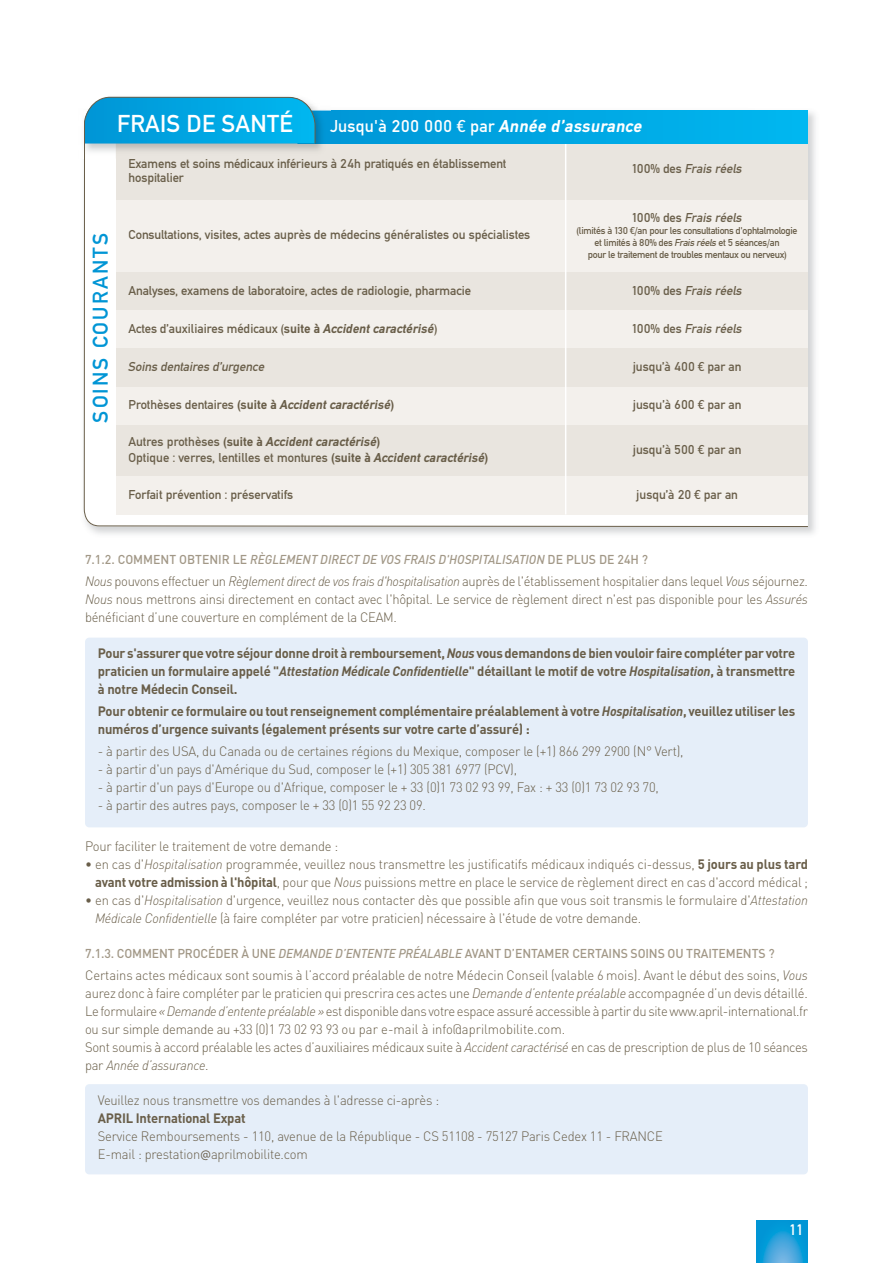
<style>
.page{position:relative;width:893px;height:1263px;background:#fff}
.page>*{position:absolute;margin:0;border:0;box-sizing:border-box;transform-origin:0 0}
.t1{font:24px "DIN Mittelschrift";letter-spacing:.01em;color:#fff}
.t2{font:21px "DIN Mittelschrift";letter-spacing:.1em;color:#0095d5}
.t3{font:18px "DIN Mittel EF";letter-spacing:.015em;color:#fff}
.t4{font:15px "DIN Mittelschrift";color:#fff}
.t5{font:300 13.5px/18px "DIN";letter-spacing:-.015em;color:#695e49;scale:.96 1}
.t6{font:13.5px/14.2px "DIN Mittel EF";color:#695e49}
.t7{font:700 13.5px/18px "DIN";letter-spacing:-.015em;color:#695e49;text-align:justify;scale:.96 1}
.t8{font:italic 13.5px "DIN Mittel EF";color:#695e49}
.t9{font:italic 700 13.5px "DIN Mittel EF";color:#695e49}
.t10{font:500 12.75px "DIN";letter-spacing:-.01em;color:#a29887;scale:.96 1}
.t11{font:italic 500 12.75px "DIN";color:#a29887;scale:.96 1}
.t12{font:10.5px/12px "DIN Mittel EF";letter-spacing:-.025em;color:#695e49;text-align:center}
.s1{font-weight:700;font-style:italic}
.s2{font-style:normal}
.s3{font-style:italic}
.s4{font-weight:700}
.s5{font-weight:400;font-style:normal}
.s6{font-family:"Signa Caps"}
</style>
<div class="page">
<div style="left:85px;top:638px;width:723px;height:189px;background:#e5eef9;border-radius:4px"></div>
<div style="left:85px;top:1084px;width:723px;height:90px;background:#e5eef9;border-radius:4px"></div>
<svg style="left:757px;top:1220px;width:51px;height:43px;background:#1d9ed9"></svg>
<svg style="left:84px;top:96px;width:725px;height:431px;background:#dae5e6"></svg>
<h1 class="t1" style="left:117px;top:114px;width:177px">FRAIS DE SANTÉ</h1>
<h3 class="t3" style="left:330px;top:120px;width:314px">Jusqu'à 200 000 € par <span class="s1">Année d’assurance</span></h3>
<h2 class="t2" style="left:93px;top:423px;width:191px;rotate:-90deg">SOINS COURANTS</h2>
<p class="t6" style="left:129px;top:158px;width:379px">Examens et soins médicaux inférieurs à 24h pratiqués en établissement hospitalier</p>
<p class="t8" style="left:632px;top:165px;width:112px"><span class="s2">100% des</span> Frais réels</p>
<p class="t6" style="left:129px;top:229px;width:403px">Consultations, visites, actes auprès de médecins généralistes ou spécialistes</p>
<p class="t8" style="left:632px;top:213px;width:112px"><span class="s2">100% des</span> Frais réels</p>
<p class="t12" style="left:577px;top:225px;width:222px">(limités à 130 €/an pour les consultations d'ophtalmologie et limités à 80% des <span class="s3">Frais réels</span> et 5 séances/an<br>pour le traitement de troubles mentaux ou nerveux)</p>
<p class="t6" style="left:129px;top:284px;width:344px">Analyses, examens de laboratoire, actes de radiologie, pharmacie</p>
<p class="t8" style="left:632px;top:286px;width:112px"><span class="s2">100% des</span> Frais réels</p>
<p class="t6" style="left:129px;top:323px;width:310px">Actes d’auxiliaires médicaux (<span class="s4">suite à</span> <span class="s1">Accident caractérisé</span>)</p>
<p class="t8" style="left:632px;top:324px;width:112px"><span class="s2">100% des</span> Frais réels</p>
<p class="t8" style="left:129px;top:362px;width:138px">Soins dentaires d’urgence</p>
<p class="t6" style="left:633px;top:361px;width:110px">jusqu’à 400 € par an</p>
<p class="t9" style="left:129px;top:401px;width:267px"><span class="s5">Prothèses dentaires</span> <span class="s2">(suite à</span> Accident caractérisé<span class="s2">)</span></p>
<p class="t6" style="left:633px;top:399px;width:110px">jusqu’à 600 € par an</p>
<p class="t6" style="left:129px;top:434px;width:361px;line-height:16.5px">Autres prothèses <span class="s4">(suite à</span> <span class="s1">Accident caractérisé</span><span class="s4">)<br></span>Optique : verres, lentilles et montures <span class="s4">(suite à</span> <span class="s1">Accident caractérisé</span><span class="s4">)</span></p>
<p class="t6" style="left:633px;top:444px;width:110px">jusqu’à 500 € par an</p>
<p class="t6" style="left:129px;top:488px;width:166px">Forfait prévention : préservatifs</p>
<p class="t6" style="left:636px;top:488px;width:103px">jusqu’à 20 € par an</p>
<p class="t11" style="left:85px;top:554px;width:588px"><span class="s2">7.1.2. COMMENT OBTENIR LE</span> RÈGLEMENT DIRECT DE VOS FRAIS D'HOSPITALISATION <span class="s2">DE PLUS DE 24H ?</span></p>
<p class="t5" style="left:85px;top:574px;width:754px;text-align:justify"><span class="s3">Nous</span> pouvons effectuer un <span class="s3">Règlement direct de vos frais d'hospitalisation</span> auprès de l'établissement hospitalier dans lequel <span class="s3">Vous</span> séjournez.<br><span class="s3">Nous</span> nous mettrons ainsi directement en contact avec l'hôpital. Le service de règlement direct n'est pas disponible pour les <span class="s3">Assurés </span>bénéficiant d’une couverture en complément de la CEAM.</p>
<p class="t7" style="left:98px;top:645px;width:728px">Pour s'assurer que votre séjour donne droit à remboursement, <span class="s3">Nous</span> vous demandons de bien vouloir faire compléter par votre praticien un formulaire appelé "<span class="s3">Attestation Médicale Confidentielle</span>" détaillant le motif de votre <span class="s3">Hospitalisation</span>, à transmettre à notre Médecin Conseil.</p>
<p class="t7" style="left:98px;top:704px;width:728px">Pour obtenir ce formulaire ou tout renseignement complémentaire préalablement à votre <span class="s3">Hospitalisation</span>, veuillez utiliser les numéros d’urgence suivants (également présents sur votre carte d’assuré) :</p>
<p class="t5" style="left:98px;top:744px;width:612px">- à partir des USA, du Canada ou de certaines régions du Mexique, composer le (+1) 866 299 2900 (N° Vert),</p>
<p class="t5" style="left:98px;top:762px;width:438px">- à partir d'un pays d'Amérique du Sud, composer le (+1) 305 381 6977 (PCV),</p>
<p class="t5" style="left:98px;top:780px;width:586px">- à partir d'un pays d'Europe ou d'Afrique, composer le + 33 (0)1 73 02 93 99, Fax : + 33 (0)1 73 02 93 70,</p>
<p class="t5" style="left:98px;top:798px;width:343px">- à partir des autres pays, composer le + 33 (0)1 55 92 23 09.</p>
<p class="t5" style="left:85px;top:838px;width:265px">Pour faciliter le traitement de votre demande :</p>
<p class="t5" style="left:85px;top:856px;width:755px;text-align:right">• en cas d'<span class="s3">Hospitalisation</span> programmée, veuillez nous transmettre les justificatifs médicaux indiqués ci-dessus, <span class="s4">5 jours au plus tard avant votre admission à l'hôpital</span>, pour que <span class="s3">Nous</span> puissions mettre en place le service de règlement direct en cas d'accord médical ;</p>
<p class="t5" style="left:95px;top:892px;width:744px;text-indent:-10px">• en cas d'<span class="s3">Hospitalisation</span> d'urgence, veuillez nous contacter dès que possible afin que vous soit transmis le formulaire d'<span class="s3">Attestation<br>Médicale Confidentielle</span> (à faire compléter par votre praticien) nécessaire à l'étude de votre demande.</p>
<p class="t10" style="left:85px;top:949px;width:720px">7.1.3. COMMENT PROCÉDER À UNE <span class="s3">DEMANDE D’ENTENTE PRÉALABLE</span> AVANT D’ENTAMER CERTAINS SOINS OU TRAITEMENTS ?</p>
<p class="t5" style="left:85px;top:968px;width:755px">Certains actes médicaux sont soumis à l’accord préalable de notre Médecin Conseil (valable 6 mois). Avant le début des soins, <span class="s3">Vous </span>aurez donc à faire compléter par le praticien qui prescrira ces actes une <span class="s3">Demande d’entente préalable</span> accompagnée d’un devis détaillé.<br>Le formulaire <span class="s3">« Demande d’entente préalable »</span> est disponible dans votre espace assuré accessible à partir du site www.april-international.fr ou sur simple demande au +33 (0)1 73 02 93 93 ou par e-mail à info@aprilmobilite.com.<br>Sont soumis à accord préalable les actes d’auxiliaires médicaux suite à <span class="s3">Accident caractérisé</span> en cas de prescription de plus de 10 séances par <span class="s3">Année d’assurance</span>.</p>
<p class="t5" style="left:98px;top:1093px;width:357px">Veuillez nous transmettre vos demandes à l'adresse ci-après :</p>
<p class="t7" style="left:98px;top:1110px;width:155px">APRIL International Expat</p>
<p class="t5" style="left:98px;top:1129px;width:590px">Service Remboursements - 110, avenue de la République - CS 51108 - 75127 Paris Cedex 11 - FRANCE<br>E-mail : prestation<span class="s6">@</span>aprilmobilite.com</p>
<p class="t4" style="left:789px;top:1225px;width:16px">11</p>
</div>
